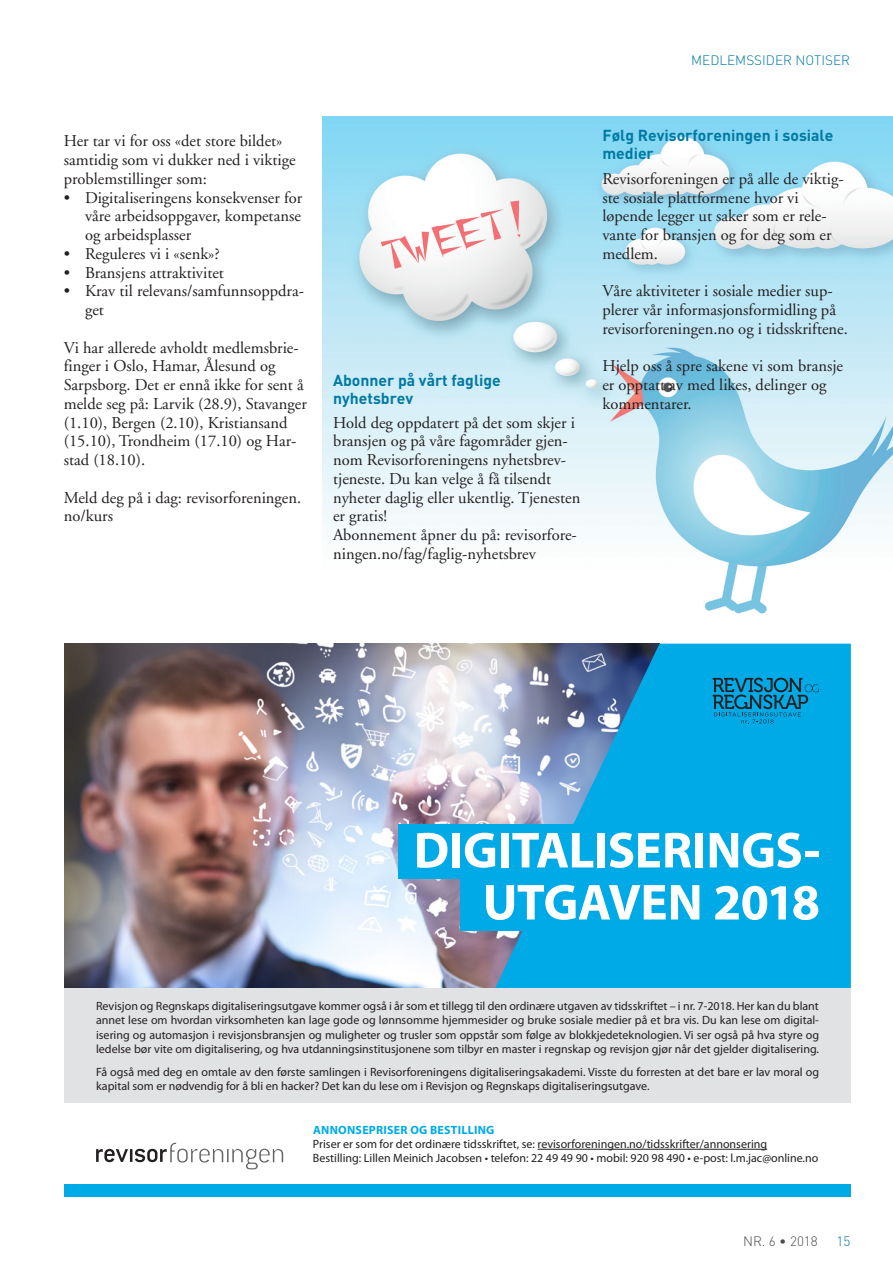
<style>
.page{position:relative;width:893px;height:1263px;background:#fff}
.page>*{position:absolute;margin:0;border:0;box-sizing:border-box;transform-origin:0 0}
.t1{font:700 51px/52.1px "Myriad Pro";letter-spacing:-.01em;color:#fff;text-align:right}
.t2{font:16.5px/18.8px "Adobe Garamond";color:#231f20}
.t3{font:700 15.75px/18px "DIN";color:#0079a3}
.t4{font:300 13.5px "DIN";color:#0079a3}
.t5{font:300 13.5px "DIN";color:#4b4c4d}
.t6{font:12px/14.4px "Myriad Pro";color:#231f20}
.t7{font:700 12px "Myriad Pro";letter-spacing:.02em;color:#00aae7}
</style>
<div class="page">
<img style="left:323px;top:116px;width:570px;height:498px">
<svg style="left:96px;top:1143px;width:187px;height:26px"></svg>
<img style="left:64px;top:644px;width:417px;height:344px">
<svg style="left:481px;top:644px;width:370px;height:344px;background:#2ba4d7"></svg>
<div style="left:64px;top:1184px;width:787px;height:12px;background:#00aae7"></div>
<hr style="left:537px;top:1149px;width:230px;height:1px;background:#231f20">
<div style="left:398px;top:824px;width:432px;height:54px;background:#00aae7"></div>
<div style="left:460px;top:876px;width:370px;height:55px;background:#00aae7"></div>
<svg style="left:713px;top:678px;width:106px;height:46px;background:#0887b6"></svg>
<div style="left:64px;top:988px;width:787px;height:115px;background:#e1e2e4"></div>
<p class="t2" style="left:64px;top:132px;width:233px">Her tar vi for oss «det store bildet» samtidig som vi dukker ned i viktige problemstillinger som:</p>
<p class="t2" style="left:85px;top:188px;width:219px;text-align:justify;text-indent:-21px">• Digitaliseringens konsekvenser for våre arbeidsoppgaver, kompetanse og arbeidsplasser</p>
<p class="t2" style="left:64px;top:245px;width:158px">• Reguleres vi i «senk»?</p>
<p class="t2" style="left:64px;top:263px;width:162px">• Bransjens attraktivitet</p>
<p class="t2" style="left:85px;top:282px;width:221px;text-indent:-21px">• Krav til relevans/samfunnsoppdra&shy;get</p>
<p class="t2" style="left:64px;top:338px;width:245px">Vi har allerede avholdt medlemsbrie&shy;finger i Oslo, Hamar, Ålesund og Sarpsborg. Det er ennå ikke for sent å melde seg på: Larvik (28.9), Stavanger (1.10), Bergen (2.10), Kristiansand (15.10), Trondheim (17.10) og Har&shy;stad (18.10).</p>
<p class="t2" style="left:64px;top:488px;width:239px">Meld deg på i dag: revisorforeningen. no/kurs</p>
<p class="t4" style="left:691px;top:52px;width:160px">MEDLEMSSIDER NOTISER</p>
<p class="t3" style="left:333px;top:370px;width:169px">Abonner på vårt faglige nyhetsbrev</p>
<p class="t2" style="left:333px;top:413px;width:249px">Hold deg oppdatert på det som skjer i bransjen og på våre fagområder gjen&shy;nom Revisorforeningens nyhetsbrev&shy;tjeneste. Du kan velge å få tilsendt nyheter daglig eller ukentlig. Tjenesten er gratis!<br>Abonnement åpner du på: revisorfore&shy;ningen.no/fag/faglig-nyhetsbrev</p>
<p class="t3" style="left:602px;top:125px;width:232px">Følg Revisorforeningen i sosiale medier</p>
<p class="t2" style="left:602px;top:170px;width:243px">Revisorforeningen er på alle de viktig&shy;ste sosiale plattformene hvor vi løpende legger ut saker som er rele&shy;vante for bransjen og for deg som er medlem.</p>
<p class="t2" style="left:602px;top:282px;width:247px">Våre aktiviteter i sosiale medier sup&shy;plerer vår informasjonsformidling på revisorforeningen.no og i tidsskriftene.</p>
<p class="t2" style="left:602px;top:357px;width:242px">Hjelp oss å spre sakene vi som bransje er opptatt av med likes, delinger og kommentarer.</p>
<h1 class="t1" style="left:414px;top:825px;width:408px">DIGITALISERINGS-<br>UTGAVEN 2018</h1>
<p class="t6" style="left:96px;top:999px;width:724px;text-align:justify">Revisjon og Regnskaps digitaliseringsutgave kommer også i år som et tillegg til den ordinære utgaven av tidsskriftet – i nr. 7-2018. Her kan du blant annet lese om hvordan virksomheten kan lage gode og lønnsomme hjemmesider og bruke sosiale medier på et bra vis. Du kan lese om digital&shy;isering og automasjon i revisjonsbransjen og muligheter og trusler som oppstår som følge av blokkjedeteknologien. Vi ser også på hva styre og ledelse bør vite om digitalisering, og hva utdanningsinstitusjonene som tilbyr en master i regnskap og revisjon gjør når det gjelder digitalisering.</p>
<p class="t6" style="left:96px;top:1065px;width:724px">Få også med deg en omtale av den første samlingen i Revisorforeningens digitaliseringsakademi. Visste du forresten at det bare er lav moral og kapital som er nødvendig for å bli en hacker? Det kan du lese om i Revisjon og Regnskaps digitaliseringsutgave.</p>
<p class="t7" style="left:313px;top:1123px;width:183px">ANNONSEPRISER OG BESTILLING</p>
<p class="t6" style="left:313px;top:1137px;width:507px">Priser er som for det ordinære tidsskriftet, se: revisorforeningen.no/tidsskrifter/annonsering<br>Bestilling: Lillen Meinich Jacobsen • telefon: 22 49 49 90 • mobil: 920 98 490 • e-post: l.m.jac@online.no</p>
<p class="t5" style="left:743px;top:1232px;width:76px">NR. 6 • 2018</p>
<p class="t4" style="left:836px;top:1232px;width:16px">15</p>
</div>
